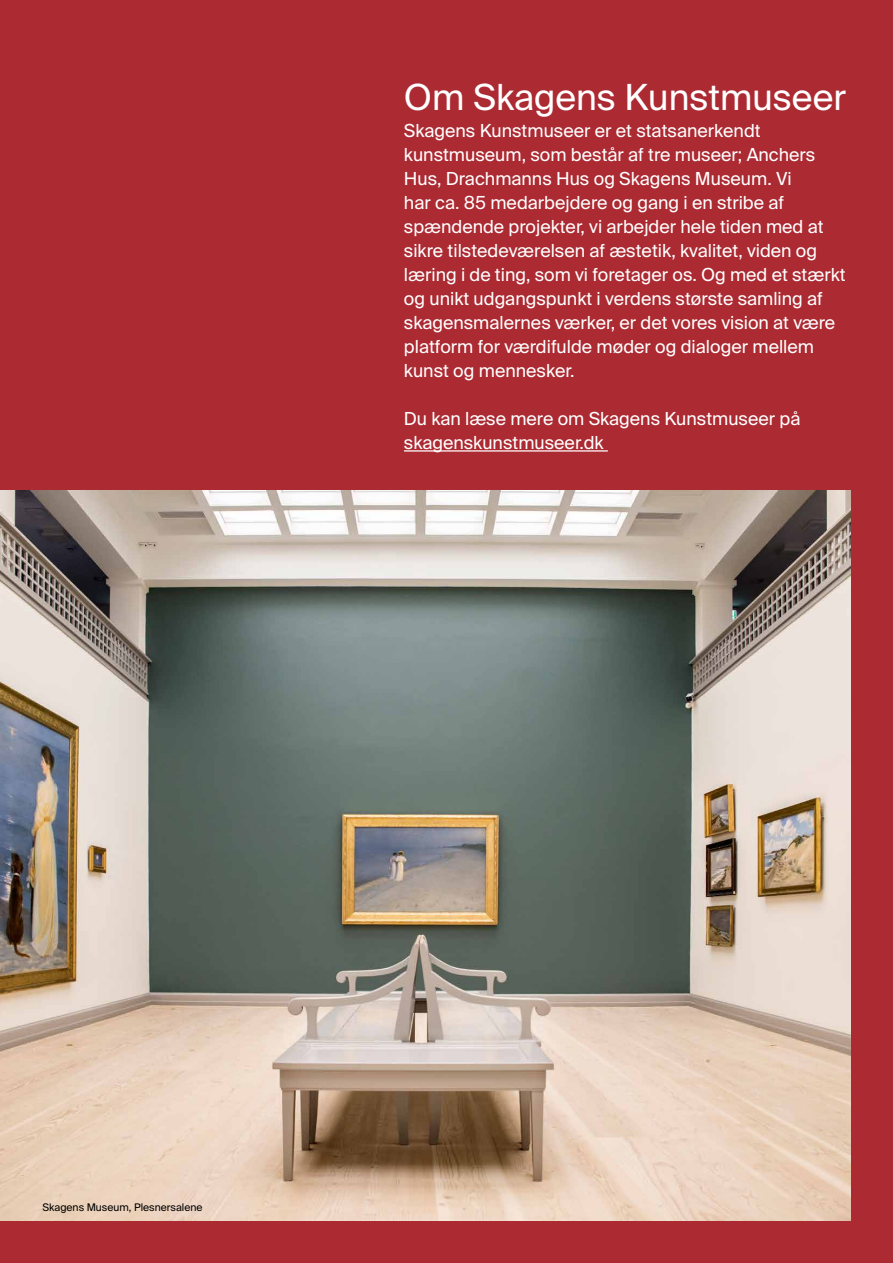
<style>
.page{position:relative;width:893px;height:1263px;background:#ac2a32}
.page>*{position:absolute;margin:0;border:0;box-sizing:border-box;transform-origin:0 0}
.t1{font:36px "Suisse Intl";color:#fff}
.t2{font:18px/24px "Suisse Intl";color:#fff}
.t3{font:10.5px "Suisse Intl";color:#000}
</style>
<div class="page">
<img style="left:0;top:491px;width:850px;height:729px">
<hr style="left:404px;top:450px;width:204px;height:2px;background:#fff">
<h1 class="t1" style="left:404px;top:76px;width:444px">Om Skagens Kunstmuseer</h1>
<p class="t2" style="left:404px;top:119px;width:443px">Skagens Kunstmuseer er et statsanerkendt kunstmuseum, som består af tre museer; Anchers Hus, Drachmanns Hus og Skagens Museum. Vi<br>har ca. 85 medarbejdere og gang i en stribe af spændende projekter, vi arbejder hele tiden med at sikre tilstedeværelsen af æstetik, kvalitet, viden og læring i de ting, som vi foretager os. Og med et stærkt og unikt udgangspunkt i verdens største samling af skagensmalernes værker, er det vores vision at være platform for værdifulde møder og dialoger mellem kunst og mennesker.</p>
<p class="t2" style="left:404px;top:407px;width:398px">Du kan læse mere om Skagens Kunstmuseer på skagenskunstmuseer.dk</p>
<p class="t3" style="left:43px;top:1201px;width:162px">Skagens Museum, Plesnersalene</p>
</div>
